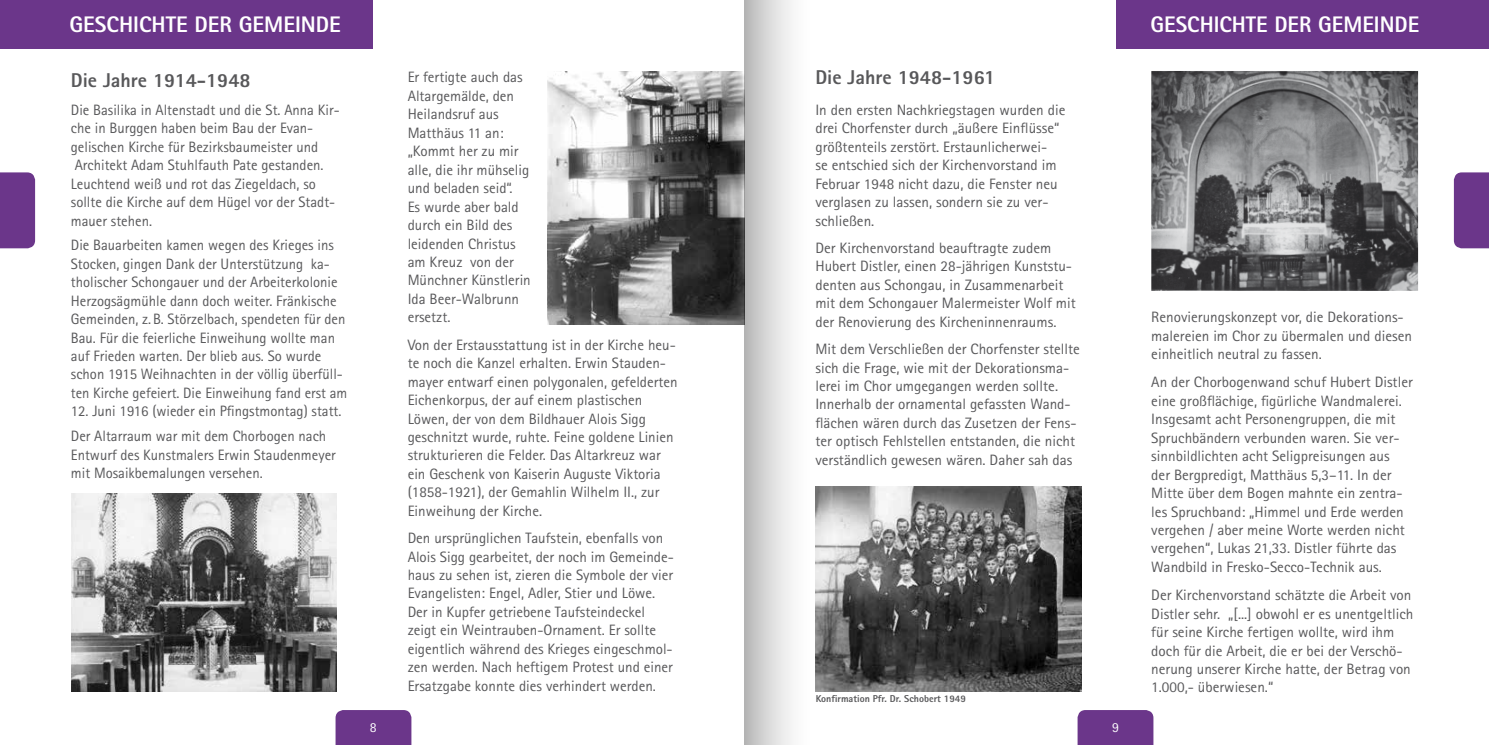
<style>
.page{position:relative;width:1489px;height:745px;background:#fff}
.page>*{position:absolute;margin:0;border:0;box-sizing:border-box;transform-origin:0 0}
.t1{font:800 22.5px "Rotis Sans Serif";color:#fff}
.t2{font:800 20px "Rotis Sans Serif";color:#58585a}
.t3{font:15px/18.4px "Rotis Sans Serif";color:#58585a}
.t4{font:13.75px "Rotis Sans Serif";color:#fff}
.t5{font:800 10px "Rotis Sans Serif";color:#58585a}
</style>
<div class="page">
<div style="left:0;top:172px;width:35px;height:76px;background:#6b368a"></div>
<div style="left:335px;top:710px;width:76px;height:34px;background:#6b368a"></div>
<div style="left:1453px;top:172px;width:35px;height:76px;background:#6b368a"></div>
<div style="left:1077px;top:710px;width:76px;height:34px;background:#6b368a"></div>
<div style="left:0;top:0;width:372px;height:49px;background:#6b368a"></div>
<div style="left:1116px;top:0;width:372px;height:49px;background:#6b368a"></div>
<img style="left:547px;top:71px;width:197px;height:253px">
<img style="left:71px;top:493px;width:266px;height:198px">
<img style="left:815px;top:486px;width:266px;height:205px">
<img style="left:1151px;top:71px;width:266px;height:220px">
<div style="left:744px;top:0;width:71px;height:744px;background:linear-gradient(to right,#bcbcbc,#fff)"></div>
<h1 class="t1" style="left:69px;top:10px;width:273px">GESCHICHTE DER GEMEINDE</h1>
<h1 class="t1" style="left:1150px;top:10px;width:270px">GESCHICHTE DER GEMEINDE</h1>
<h2 class="t2" style="left:71px;top:67px;width:181px">Die Jahre 1914-1948</h2>
<p class="t3" style="left:71px;top:100px;width:270px">Die Basilika in Altenstadt und die St. Anna Kir&shy;che in Burggen haben beim Bau der Evan&shy;gelischen Kirche für Bezirksbaumeister und Architekt Adam Stuhlfauth Pate gestanden.<br>Leuchtend weiß und rot das Ziegeldach, so sollte die Kirche auf dem Hügel vor der Stadt&shy;mauer stehen.</p>
<p class="t3" style="left:71px;top:236px;width:278px">Die Bauarbeiten kamen wegen des Krieges ins Stocken, gingen Dank der Unterstützung ka&shy;tholischer Schongauer und der Arbeiterkolonie Herzogsägmühle dann doch weiter. Fränkische Gemeinden, z.B. Störzelbach, spendeten für den Bau. Für die feierliche Einweihung wollte man auf Frieden warten. Der blieb aus. So wurde schon 1915 Weihnachten in der völlig überfüll&shy;ten Kirche gefeiert. Die Einweihung fand erst am</p>
<p class="t3" style="left:71px;top:398px;width:272px;line-height:24.6px">12. Juni 1916 (wieder ein Pfingstmontag) statt.<br>Der Altarraum war mit dem Chorbogen nach</p>
<p class="t3" style="left:71px;top:445px;width:266px">Entwurf des Kunstmalers Erwin Staudenmeyer mit Mosaikbemalungen versehen.</p>
<p class="t3" style="left:407px;top:68px;width:125px">Er fertigte auch das<br>Altargemälde, den<br>Heilandsruf aus<br>Matthäus 11 an: „Kommt her zu mir alle, die ihr mühselig und beladen seid“.<br>Es wurde aber bald durch ein Bild des leidenden Christus am Kreuz von der<br>Münchner Künstlerin<br>Ida Beer-Walbrunn ersetzt.</p>
<p class="t3" style="left:407px;top:335px;width:271px">Von der Erstausstattung ist in der Kirche heu&shy;te noch die Kanzel erhalten. Erwin Stauden&shy;mayer entwarf einen polygonalen, gefelderten Eichenkorpus, der auf einem plastischen Löwen, der von dem Bildhauer Alois Sigg geschnitzt wurde, ruhte. Feine goldene Linien strukturieren die Felder. Das Altarkreuz war ein Geschenk von Kaiserin Auguste Viktoria (1858-1921), der Gemahlin Wilhelm II., zur Einweihung der Kirche.</p>
<p class="t3" style="left:407px;top:528px;width:268px">Den ursprünglichen Taufstein, ebenfalls von Alois Sigg gearbeitet, der noch im Gemeinde&shy;haus zu sehen ist, zieren die Symbole der vier Evangelisten: Engel, Adler, Stier und Löwe.<br>Der in Kupfer getriebene Taufsteindeckel zeigt ein Weintrauben-Ornament. Er sollte eigentlich während des Krieges eingeschmol&shy;zen werden. Nach heftigem Protest und einer Ersatzgabe konnte dies verhindert werden.</p>
<h2 class="t2" style="left:815px;top:65px;width:181px">Die Jahre 1948-1961</h2>
<p class="t3" style="left:815px;top:100px;width:251px">In den ersten Nachkriegstagen wurden die drei Chorfenster durch „äußere Einflüsse“ größtenteils zerstört. Erstaunlicherwei-<br>se entschied sich der Kirchenvorstand im Februar 1948 nicht dazu, die Fenster neu verglasen zu lassen, sondern sie zu ver&shy;schließen.</p>
<p class="t3" style="left:815px;top:238px;width:262px">Der Kirchenvorstand beauftragte zudem Hubert Distler, einen 28-jährigen Kunststu&shy;denten aus Schongau, in Zusammenarbeit mit dem Schongauer Malermeister Wolf mit der Renovierung des Kircheninnenraums.</p>
<p class="t3" style="left:815px;top:339px;width:266px">Mit dem Verschließen der Chorfenster stellte sich die Frage, wie mit der Dekorationsma&shy;lerei im Chor umgegangen werden sollte.<br>Innerhalb der ornamental gefassten Wand&shy;flächen wären durch das Zusetzen der Fens&shy;ter optisch Fehlstellen entstanden, die nicht verständlich gewesen wären. Daher sah das</p>
<p class="t5" style="left:815px;top:692px;width:152px">Konfirmation Pfr. Dr. Schobert 1949</p>
<p class="t4" style="left:370px;top:718px;width:8px">8</p>
<p class="t4" style="left:1112px;top:718px;width:8px">9</p>
<p class="t3" style="left:1151px;top:307px;width:262px">Renovierungskonzept vor, die Dekorations&shy;malereien im Chor zu übermalen und diesen einheitlich neutral zu fassen.</p>
<p class="t3" style="left:1151px;top:373px;width:263px">An der Chorbogenwand schuf Hubert Distler eine großflächige, figürliche Wandmalerei.<br>Insgesamt acht Personengruppen, die mit Spruchbändern verbunden waren. Sie ver&shy;sinnbildlichten acht Seligpreisungen aus<br>der Bergpredigt, Matthäus 5,3–11. In der Mitte über dem Bogen mahnte ein zentra&shy;les Spruchband: „Himmel und Erde werden vergehen / aber meine Worte werden nicht vergehen“, Lukas 21,33. Distler führte das Wandbild in Fresko-Secco-Technik aus.</p>
<p class="t3" style="left:1151px;top:585px;width:263px">Der Kirchenvorstand schätzte die Arbeit von Distler sehr. „[...] obwohl er es unentgeltlich für seine Kirche fertigen wollte, wird ihm doch für die Arbeit, die er bei der Verschö&shy;nerung unserer Kirche hatte, der Betrag von 1.000,- überwiesen.“</p>
</div>
